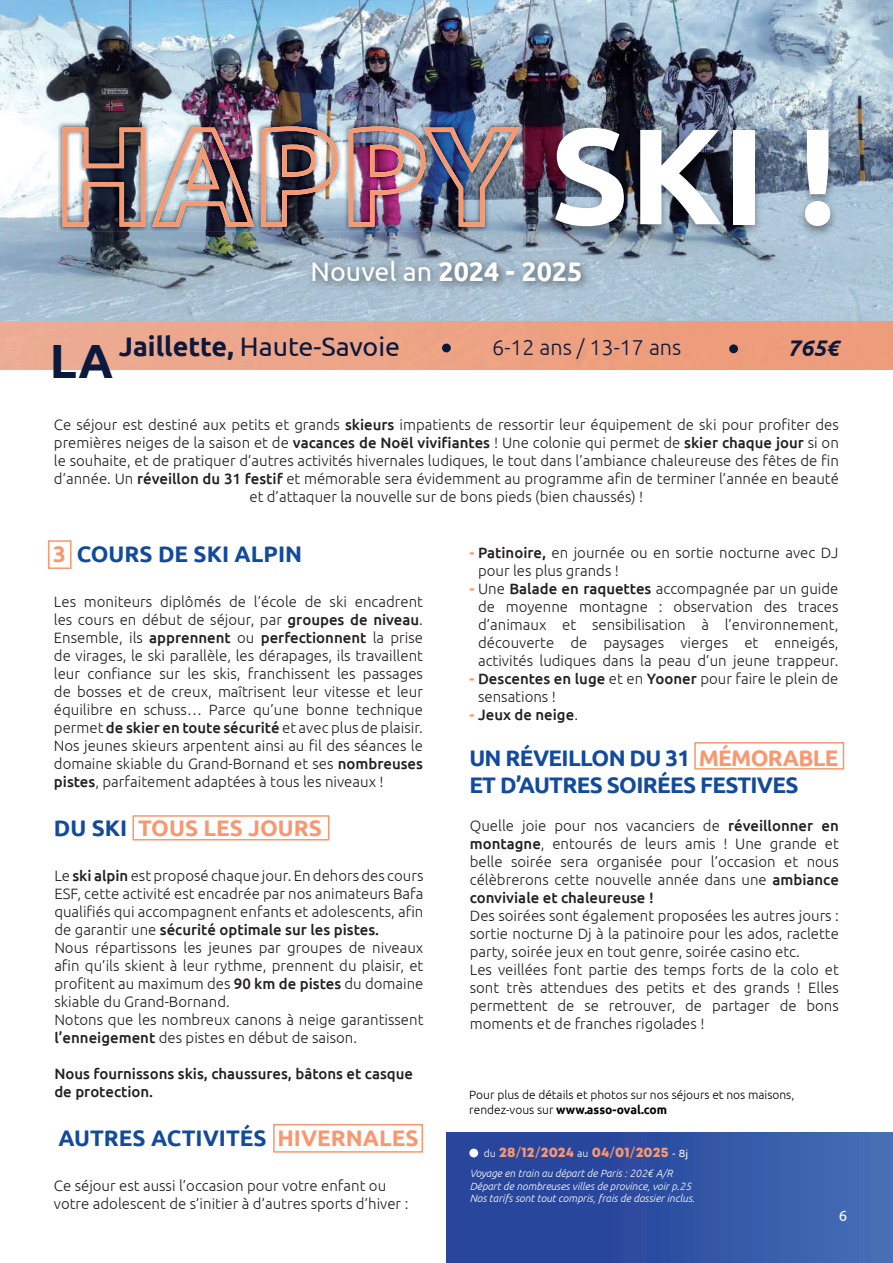
<style>
.page{position:relative;width:893px;height:1263px;background:#fff}
.page>*{position:absolute;margin:0;border:0;box-sizing:border-box;transform-origin:0 0}
.t1{font:700 136.2px "Ubuntu";color:#fff}
.t2{font:700 48px "Ubuntu";color:#0c193d}
.t3{font:26.85px "Ubuntu";color:#0c193d}
.t4{font:700 26.85px "Ubuntu";color:#fff}
.t5{font:700 22.5px/27px "Ubuntu";letter-spacing:-.03em;color:#124a9c}
.t6{font:700 22.5px "Ubuntu";color:#124a9c}
.t7{font:700 22.5px "Ubuntu";color:#f79870}
.t8{font:italic 700 22.5px "Ubuntu";color:#0c193d}
.t9{font:300 21.45px "Ubuntu";color:#0c193d}
.t10{font:300 15px/18px "Ubuntu";color:#231f20}
.t11{font:500 15px/18px "Ubuntu";color:#231f20}
.t12{font:15px "Ubuntu";color:#fff}
.t13{font:13.95px "Mont Heavy DEMO";color:#f79870}
.t14{font:300 12px/14.4px "Ubuntu";color:#000001}
.t15{font:italic 300 10.5px/12.6px "Ubuntu";color:#fff}
.s1{font-weight:400}
.s2{font-weight:700}
.s3{font-weight:500}
.s4{color:#f79870}
.s5{color:#124a9c}
.s6{font-weight:700;color:#f79870}
.s7{font-weight:300}
.s8{font-family:"Ubuntu";font-weight:300;font-size:10.5px;color:#fff}
.s9{font-family:"Varela Round"}
.s10{font-family:"Varela Round";font-size:10.5px;color:#fff}
</style>
<div class="page">
<img style="left:0;top:0;width:893px;height:322px">
<img style="left:0;top:322px;width:893px;height:47px">
<div style="left:446px;top:1132px;width:447px;height:131px;background:linear-gradient(to right,#223c97,#426bb3)"></div>
<img style="left:308px;top:255px;width:284px;height:37px">
<img style="left:57px;top:121px;width:468px;height:111px">
<img style="left:63px;top:126px;width:457px;height:101px">
<img style="left:548px;top:124px;width:291px;height:115px">
<div style="left:48px;top:540px;width:24px;height:29px;border:2px solid #f79870"></div>
<div style="left:694px;top:742px;width:150px;height:28px;border:2px solid #f79870"></div>
<div style="left:132px;top:815px;width:197px;height:25px;border:2px solid #f79870"></div>
<div style="left:273px;top:1124px;width:150px;height:28px;border:2px solid #f79870"></div>
<div style="left:469px;top:1148px;width:9px;height:9px;background:#fff;border-radius:50%"></div>
<div style="left:729px;top:344px;width:9px;height:9px;background:#0a183c;border-radius:50%"></div>
<div style="left:442px;top:344px;width:9px;height:8px;background:#0a183c;border-radius:50%"></div>
<h1 class="t1" style="left:550px;top:93px;width:288px">SKI !</h1>
<h3 class="t4" style="left:311px;top:255px;width:273px"><span class="s1">Nouvel an</span> 2024 - 2025</h3>
<h3 class="t3" style="left:119px;top:330px;width:283px"><span class="s2">Jaillette,</span> Haute-Savoie</h3>
<h3 class="t8" style="left:788px;top:334px;width:53px">765€</h3>
<h3 class="t9" style="left:492px;top:334px;width:191px">6-12 ans / 13-17 ans</h3>
<h2 class="t2" style="left:50px;top:331px;width:65px">LA</h2>
<p class="t10" style="left:54px;top:415px;width:786px;text-align:center">Ce séjour est destiné aux petits et grands <span class="s3">skieurs</span> impatients de ressortir leur équipement de ski pour profiter des premières neiges de la saison et de <span class="s3">vacances de Noël vivifiantes</span> ! Une colonie qui permet de <span class="s3">skier chaque jour</span> si on le souhaite, et de pratiquer d’autres activités hivernales ludiques, le tout dans l’ambiance chaleureuse des fêtes de fin d’année. Un <span class="s3">réveillon du 31 festif</span> et mémorable sera évidemment au programme afin de terminer l’année en beauté et d’attaquer la nouvelle sur de bons pieds (bien chaussés) !</p>
<h3 class="t6" style="left:53px;top:540px;width:250px"><span class="s4">3</span> COURS DE SKI ALPIN</h3>
<p class="t10" style="left:54px;top:592px;width:371px;text-align:justify">Les moniteurs diplômés de l’école de ski encadrent les cours en début de séjour, par <span class="s3">groupes de niveau</span>.<br>Ensemble, ils <span class="s3">apprennent</span> ou <span class="s3">perfectionnent</span> la prise de virages, le ski parallèle, les dérapages, ils travaillent leur confiance sur les skis, franchissent les passages de bosses et de creux, maîtrisent leur vitesse et leur équilibre en schuss… Parce qu’une bonne technique permet <span class="s3">de skier en toute sécurité</span> et avec plus de plaisir.<br>Nos jeunes skieurs arpentent ainsi au fil des séances le domaine skiable du Grand-Bornand et ses <span class="s3">nombreuses pistes</span>, parfaitement adaptées à tous les niveaux !</p>
<h3 class="t7" style="left:54px;top:814px;width:269px"><span class="s5">DU SKI</span> TOUS LES JOURS</h3>
<p class="t10" style="left:54px;top:866px;width:371px">Le <span class="s3">ski alpin</span> est proposé chaque jour. En dehors des cours ESF, cette activité est encadrée par nos animateurs Bafa qualifiés qui accompagnent enfants et adolescents, afin de garantir une <span class="s3">sécurité optimale sur les pistes.<br></span>Nous répartissons les jeunes par groupes de niveaux afin qu’ils skient à leur rythme, prennent du plaisir, et profitent au maximum des <span class="s3">90 km de pistes</span> du domaine skiable du Grand-Bornand.<br>Notons que les nombreux canons à neige garantissent <span class="s3">l’enneigement</span> des pistes en début de saison.</p>
<p class="t11" style="left:54px;top:1064px;width:360px">Nous fournissons skis, chaussures, bâtons et casque de protection.</p>
<h3 class="t6" style="left:58px;top:1124px;width:362px">AUTRES ACTIVITÉS <span class="s4">HIVERNALES</span></h3>
<p class="t10" style="left:54px;top:1176px;width:356px">Ce séjour est aussi l’occasion pour votre enfant ou votre adolescent de s’initier à d’autres sports d’hiver :</p>
<p class="t10" style="left:478px;top:543px;width:362px;text-indent:-9px"><span class="s6">-</span> <span class="s3">Patinoire,</span> en journée ou en sortie nocturne avec DJ pour les plus grands !</p>
<p class="t10" style="left:469px;top:579px;width:371px;text-align:center"><span class="s6">-</span> Une <span class="s3">Balade en raquettes</span> accompagnée par un guide de moyenne montagne : observation des traces d’animaux et sensibilisation à l’environnement, découverte de paysages vierges et enneigés, activités ludiques dans la peau d’un jeune trappeur.</p>
<p class="t10" style="left:478px;top:669px;width:362px;text-indent:-9px"><span class="s6">-</span> <span class="s3">Descentes en luge</span> et en <span class="s3">Yooner</span> pour faire le plein de sensations !</p>
<p class="t11" style="left:469px;top:705px;width:110px"><span class="s6">-</span> Jeux de neige<span class="s7">.</span></p>
<h3 class="t5" style="left:469px;top:744px;width:371px">UN RÉVEILLON DU 31 <span class="s4">MÉMORABLE<br></span>ET D’AUTRES SOIRÉES FESTIVES</h3>
<p class="t10" style="left:470px;top:816px;width:371px;text-align:justify">Quelle joie pour nos vacanciers de <span class="s3">réveillonner en montagne</span>, entourés de leurs amis ! Une grande et belle soirée sera organisée pour l’occasion et nous célèbrerons cette nouvelle année dans une <span class="s3">ambiance conviviale et chaleureuse !</span></p>
<p class="t10" style="left:470px;top:906px;width:371px">Des soirées sont également proposées les autres jours : sortie nocturne Dj à la patinoire pour les ados, raclette party, soirée jeux en tout genre, soirée casino etc.<br>Les veillées font partie des temps forts de la colo et sont très attendues des petits et des grands ! Elles permettent de se retrouver, de partager de bons moments et de franches rigolades !</p>
<p class="t14" style="left:469px;top:1087px;width:327px">Pour plus de détails et photos sur nos séjours et nos maisons, rendez-vous sur <span class="s2">www.asso-oval.com</span></p>
<p class="t13" style="left:484px;top:1144px;width:206px"><span class="s8">du</span> 28<span class="s9">/</span>12<span class="s9">/</span>2024 <span class="s8">au</span> 04<span class="s9">/</span>01<span class="s9">/</span>2025 <span class="s10">- 8j</span></p>
<p class="t15" style="left:470px;top:1167px;width:226px">Voyage en train au départ de Paris : 202€ A/R<br>Départ de nombreuses villes de province, voir p.25<br>Nos tarifs sont tout compris, frais de dossier inclus.</p>
<p class="t12" style="left:839px;top:1206px;width:10px">6</p>
</div>
